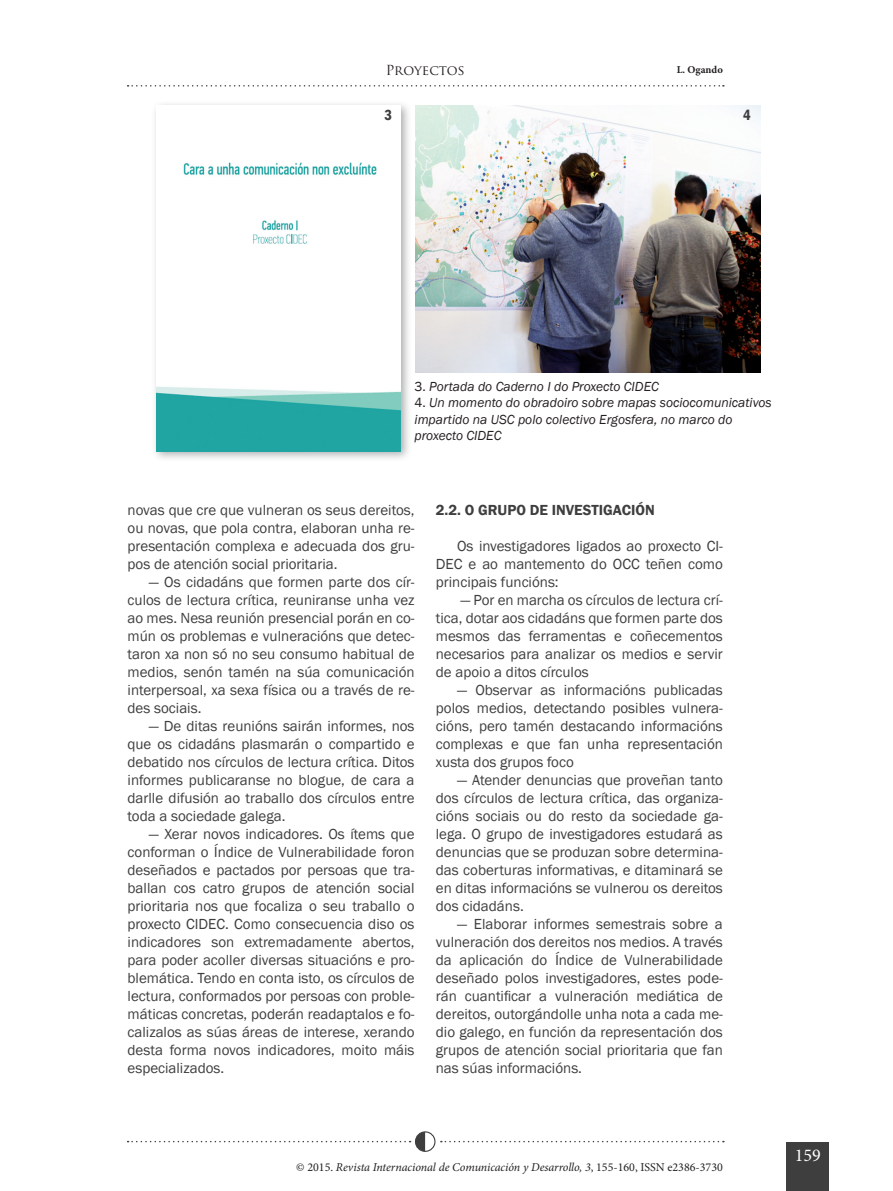
<style>
.page{position:relative;width:893px;height:1191px;background:#fff}
.page>*{position:absolute;margin:0;border:0;box-sizing:border-box;transform-origin:0 0}
.t1{font:18px "Minion Pro";color:#fff}
.t2{font:15px/18px "Franklin Gothic";color:#3e3e3f;text-align:justify}
.t3{font:600 15px "Franklin Gothic";color:#3e3e3f}
.t4{font:600 condensed 15px "Franklin Gothic";color:#3e3e3f}
.t5{font:italic 13.5px/16.5px "Franklin Gothic";color:#231f20}
.t6{font:13.5px "Trajan Pro";color:#231f20}
.t7{font:italic 12px "Minion Pro";letter-spacing:-.005em;color:#231f20}
.t8{font:700 10.5px "Minion Pro";color:#231f20}
.s1{font-style:normal}
</style>
<div class="page">
<div style="left:787px;top:1142px;width:42px;height:49px;background:#3e3e3f"></div>
<div style="left:415px;top:1131px;width:20px;height:20px;border:1px solid #3e3e3f;border-radius:50%"></div>
<svg style="left:128px;top:1131px;width:297px;height:20px"></svg>
<svg style="left:128px;top:85px;width:596px;height:2px"></svg>
<svg style="left:441px;top:1140px;width:283px;height:2px"></svg>
<div style="left:151px;top:100px;width:261px;height:362px;background:#939598;opacity:.75"></div>
<img style="left:156px;top:105px;width:245px;height:346px">
<img style="left:415px;top:105px;width:345px;height:268px">
<p class="t6" style="left:386px;top:62px;width:81px">Proyectos</p>
<p class="t8" style="left:677px;top:62px;width:48px">L. Ogando</p>
<p class="t4" style="left:384px;top:105px;width:9px">3</p>
<p class="t4" style="left:743px;top:105px;width:9px">4</p>
<p class="t5" style="left:415px;top:378px;width:246px"><span class="s1">3.</span> Portada do Caderno I do Proxecto CIDEC</p>
<p class="t5" style="left:415px;top:395px;width:359px"><span class="s1">4.</span> Un momento do obradoiro sobre mapas sociocomunicativos impartido na USC polo colectivo Ergosfera, no marco do proxecto CIDEC</p>
<p class="t2" style="left:128px;top:501px;width:289px">novas que cre que vulneran os seus dereitos, ou novas, que pola contra, elaboran unha re&shy;presentación complexa e adecuada dos gru&shy;pos de atención social prioritaria.</p>
<p class="t2" style="left:128px;top:573px;width:289px;text-indent:21px">— Os cidadáns que formen parte dos cír&shy;culos de lectura crítica, reuniranse unha vez ao mes. Nesa reunión presencial porán en co&shy;mún os problemas e vulneracións que detec&shy;taron xa non só no seu consumo habitual de medios, senón tamén na súa comunicación interpersoal, xa sexa física ou a través de re&shy;des sociais.</p>
<p class="t2" style="left:128px;top:717px;width:289px;text-indent:21px">— De ditas reunións sairán informes, nos que os cidadáns plasmarán o compartido e debatido nos círculos de lectura crítica. Ditos informes publicaranse no blogue, de cara a darlle difusión ao traballo dos círculos entre toda a sociedade galega.</p>
<p class="t2" style="left:128px;top:825px;width:289px;text-indent:21px">— Xerar novos indicadores. Os ítems que conforman o Índice de Vulnerabilidade foron deseñados e pactados por persoas que tra&shy;ballan cos catro grupos de atención social prioritaria nos que focaliza o seu traballo o proxecto CIDEC. Como consecuencia diso os indicadores son extremadamente abertos, para poder acoller diversas situacións e pro&shy;blemática. Tendo en conta isto, os círculos de lectura, conformados por persoas con proble&shy;máticas concretas, poderán readaptalos e fo&shy;calizalos as súas áreas de interese, xerando desta forma novos indicadores, moito máis especializados.</p>
<p class="t3" style="left:436px;top:501px;width:220px">2.2. O GRUPO DE INVESTIGACIÓN</p>
<p class="t2" style="left:436px;top:537px;width:289px;text-indent:21px">Os investigadores ligados ao proxecto CI-DEC e ao mantemento do OCC teñen como principais funcións:</p>
<p class="t2" style="left:436px;top:591px;width:289px;text-indent:24px">— Por en marcha os círculos de lectura crí&shy;tica, dotar aos cidadáns que formen parte dos mesmos das ferramentas e coñecementos necesarios para analizar os medios e servir de apoio a ditos círculos</p>
<p class="t2" style="left:436px;top:681px;width:289px;text-indent:21px">— Observar as informacións publicadas polos medios, detectando posibles vulnera&shy;cións, pero tamén destacando informacións complexas e que fan unha representación xusta dos grupos foco</p>
<p class="t2" style="left:436px;top:771px;width:289px;text-indent:21px">— Atender denuncias que proveñan tanto dos círculos de lectura crítica, das organiza&shy;cións sociais ou do resto da sociedade ga&shy;lega. O grupo de investigadores estudará as denuncias que se produzan sobre determina&shy;das coberturas informativas, e ditaminará se en ditas informacións se vulnerou os dereitos dos cidadáns.</p>
<p class="t2" style="left:436px;top:915px;width:289px;text-indent:21px">— Elaborar informes semestrais sobre a vulneración dos dereitos nos medios. A través da aplicación do Índice de Vulnerabilidade deseñado polos investigadores, estes pode&shy;rán cuantificar a vulneración mediática de dereitos, outorgándolle unha nota a cada me&shy;dio galego, en función da representación dos grupos de atención social prioritaria que fan nas súas informacións.</p>
<p class="t7" style="left:296px;top:1159px;width:428px"><span class="s1">© 2015.</span> Revista Internacional de Comunicación y Desarrollo, 3<span class="s1">, 155-160, ISSN e2386-3730</span></p>
<p class="t1" style="left:795px;top:1143px;width:27px">159</p>
</div>
